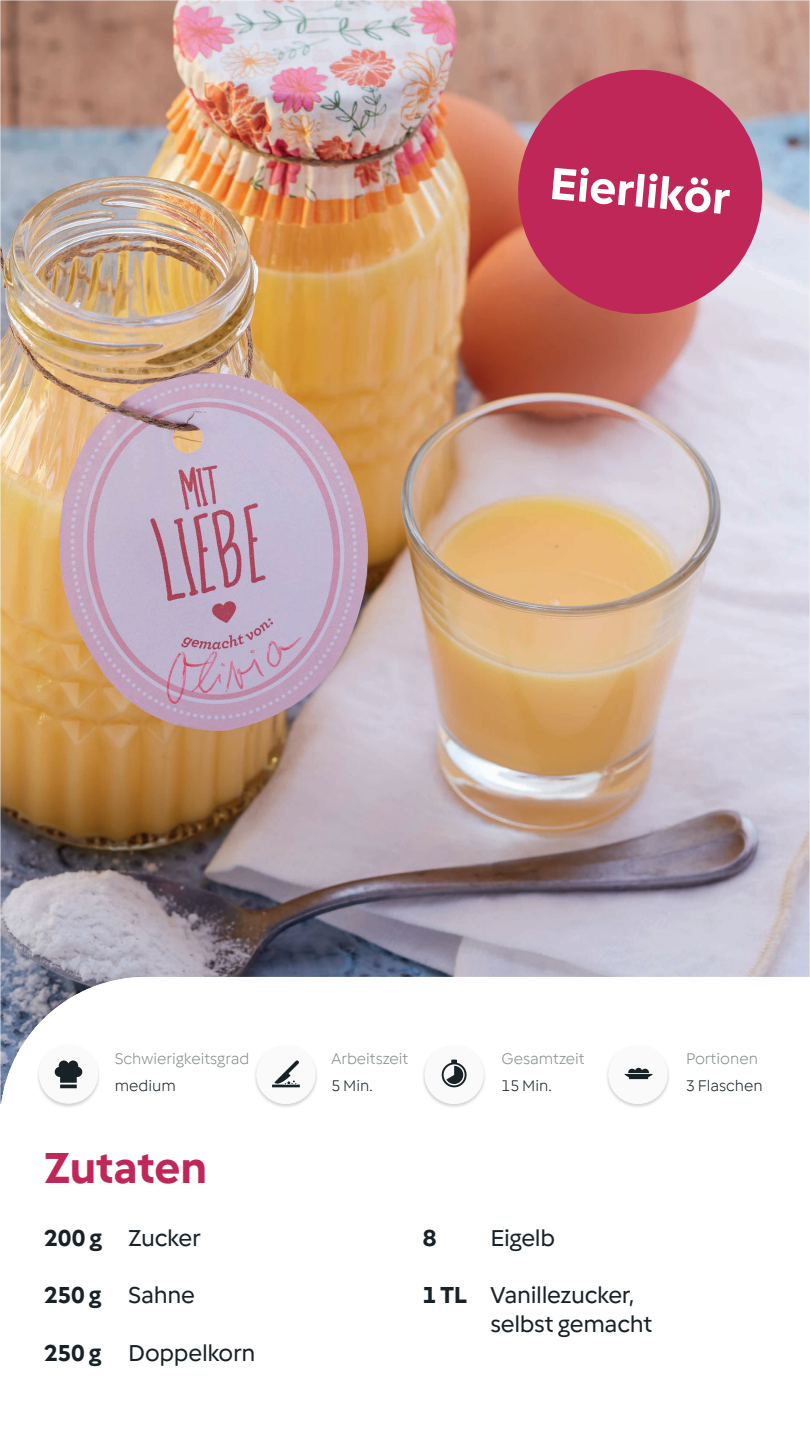
<style>
.page{position:relative;width:810px;height:1440px;background:#fff}
.page>*{position:absolute;margin:0;border:0;box-sizing:border-box;transform-origin:0 0}
.t1{font:700 46.88px "Vorwerk";color:#fff}
.t2{font:700 45px "Vorwerk";letter-spacing:-.005em;color:#be2758}
.t3{font:24px/28.8px "Vorwerk";letter-spacing:-.015em;color:#172126}
.t4{font:700 24px "Vorwerk";color:#172126}
.t5{font:300 16.12px "Vorwerk";color:#858b8d}
.t6{font:300 16.12px "Vorwerk";color:#172126}
.s1{font-weight:700}
</style>
<div class="page">
<img style="left:0;top:0;width:810px;height:977px">
<svg style="left:0;top:977px;width:136px;height:127px"></svg>
<img style="left:37px;top:1044px;width:64px;height:63px">
<div style="left:39px;top:1044px;width:59px;height:59px;background:#fafafa;border-radius:50%"></div>
<svg style="left:55px;top:1061px;width:27px;height:27px"></svg>
<img style="left:255px;top:1062px;width:62px;height:45px">
<div style="left:256px;top:1045px;width:59px;height:59px;background:#fafafa;border-radius:50%"></div>
<svg style="left:272px;top:1061px;width:28px;height:26px"></svg>
<img style="left:423px;top:1057px;width:62px;height:50px">
<div style="left:425px;top:1045px;width:59px;height:59px;background:#fafafa;border-radius:50%"></div>
<svg style="left:442px;top:1060px;width:25px;height:27px"></svg>
<img style="left:607px;top:1062px;width:62px;height:45px">
<div style="left:608px;top:1045px;width:59px;height:59px;background:#fafafa;border-radius:50%"></div>
<svg style="left:625px;top:1068px;width:27px;height:11px"></svg>
<svg style="left:513px;top:64px;width:255px;height:255px;fill:#be2758"></svg>
<h1 class="t1" style="left:552px;top:153px;width:182px;rotate:5deg">Eierlikör</h1>
<p class="t5" style="left:115px;top:1048px;width:136px">Schwierigkeitsgrad</p>
<p class="t6" style="left:115px;top:1075px;width:63px">medium</p>
<h2 class="t2" style="left:44px;top:1138px;width:165px">Zutaten</h2>
<p class="t3" style="left:44px;top:1222px;width:158px"><span class="s1">200 g</span> Zucker</p>
<p class="t3" style="left:44px;top:1280px;width:152px"><span class="s1">250 g</span> Sahne</p>
<p class="t3" style="left:44px;top:1338px;width:213px"><span class="s1">250 g</span> Doppelkorn</p>
<p class="t5" style="left:331px;top:1048px;width:78px">Arbeitszeit</p>
<p class="t6" style="left:331px;top:1075px;width:43px">5 Min.</p>
<p class="t5" style="left:502px;top:1048px;width:85px">Gesamtzeit</p>
<p class="t6" style="left:502px;top:1075px;width:52px">15 Min.</p>
<p class="t5" style="left:686px;top:1048px;width:73px">Portionen</p>
<p class="t6" style="left:686px;top:1075px;width:78px">3 Flaschen</p>
<p class="t4" style="left:423px;top:1222px;width:15px">8</p>
<p class="t3" style="left:490px;top:1222px;width:66px">Eigelb</p>
<p class="t3" style="left:490px;top:1280px;width:163px;text-indent:-67px"><span class="s1">1 TL</span> Vanillezucker, selbst gemacht</p>
</div>
